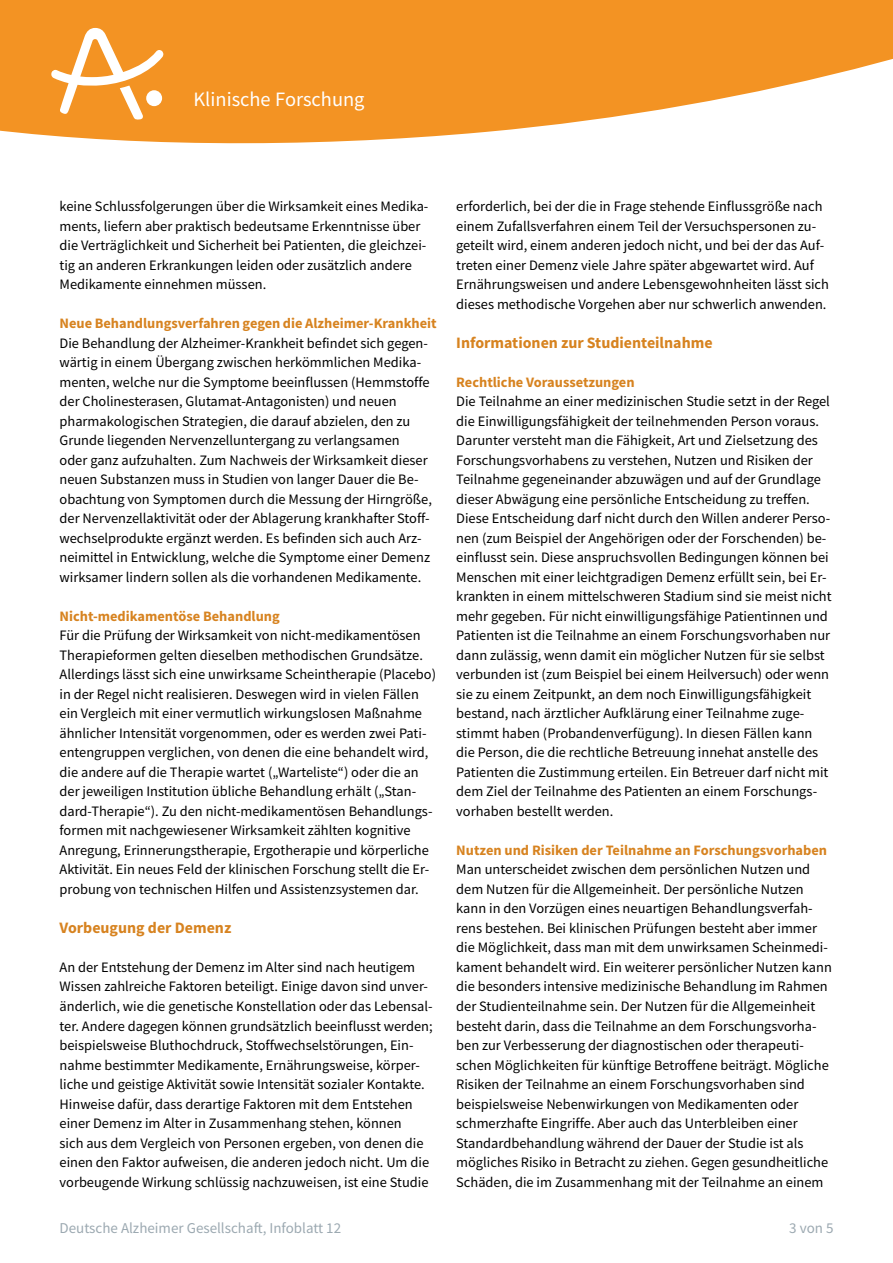
<style>
.page{position:relative;width:893px;height:1263px;background:#fff}
.page>*{position:absolute;margin:0;border:0;box-sizing:border-box;transform-origin:0 0}
.t1{font:20.4px "Source Sans Pro";color:#fff}
.Zwischenüberschrift{font:700 15.9px "Source Sans Pro";color:#d78320}
.t2{font:15px "Source Sans Pro";color:#9ca9b1}
.fließtext_ohne_3tren{font:14.4px/19.5px "Source Sans Pro";color:#000}
.fließtext_ohne-Absta{font:14.4px/19.5px "Source Sans Pro";color:#000}
.Zwischenüberschrift-2{font:700 14.4px "Source Sans Pro";color:#d78320}
</style>
<div class="page">
<svg style="left:0;top:0;width:893px;height:143px;fill:#f39323"></svg>
<svg style="left:51px;top:28px;width:112px;height:92px"></svg>
<h1 class="t1" style="left:193px;top:87px;width:173px">Klinische Forschung</h1>
<p class="fließtext_ohne_3tren" style="left:60px;top:197px;width:370px">keine Schlussfolgerungen über die Wirksamkeit eines Medika&shy;ments, liefern aber praktisch bedeutsame Erkenntnisse über die Verträglichkeit und Sicherheit bei Patienten, die gleichzei&shy;tig an anderen Erkrankungen leiden oder zusätzlich andere Medikamente einnehmen müssen.</p>
<p class="Zwischenüberschrift-2" style="left:60px;top:314px;width:379px">Neue Behandlungsverfahren gegen die Alzheimer-Krankheit</p>
<p class="fließtext_ohne_3tren" style="left:60px;top:333px;width:374px">Die Behandlung der Alzheimer-Krankheit befindet sich gegen&shy;wärtig in einem Übergang zwischen herkömmlichen Medika&shy;menten, welche nur die Symptome beeinflussen (Hemmstoffe der Cholinesterasen, Glutamat-Antagonisten) und neuen pharmakologischen Strategien, die darauf abzielen, den zu Grunde liegenden Nervenzelluntergang zu verlangsamen<br>oder ganz aufzuhalten. Zum Nachweis der Wirksamkeit dieser neuen Substanzen muss in Studien von langer Dauer die Be&shy;obachtung von Symptomen durch die Messung der Hirngröße, der Nervenzellaktivität oder der Ablagerung krankhafter Stoff&shy;wechselprodukte ergänzt werden. Es befinden sich auch Arz&shy;neimittel in Entwicklung, welche die Symptome einer Demenz wirksamer lindern sollen als die vorhandenen Medikamente.</p>
<p class="Zwischenüberschrift-2" style="left:60px;top:606px;width:222px">Nicht-medikamentöse Behandlung</p>
<p class="fließtext_ohne_3tren" style="left:60px;top:626px;width:378px">Für die Prüfung der Wirksamkeit von nicht-medikamentösen Therapieformen gelten dieselben methodischen Grundsätze.<br>Allerdings lässt sich eine unwirksame Scheintherapie (Placebo) in der Regel nicht realisieren. Deswegen wird in vielen Fällen ein Vergleich mit einer vermutlich wirkungslosen Maßnahme ähnlicher Intensität vorgenommen, oder es werden zwei Pati&shy;entengruppen verglichen, von denen die eine behandelt wird, die andere auf die Therapie wartet („Warteliste“) oder die an der jeweiligen Institution übliche Behandlung erhält („Stan&shy;dard-Therapie“). Zu den nicht-medikamentösen Behandlungs&shy;formen mit nachgewiesener Wirksamkeit zählten kognitive Anregung, Erinnerungstherapie, Ergotherapie und körperliche Aktivität. Ein neues Feld der klinischen Forschung stellt die Er&shy;probung von technischen Hilfen und Assistenzsystemen dar.</p>
<p class="Zwischenüberschrift" style="left:60px;top:917px;width:173px">Vorbeugung der Demenz</p>
<p class="fließtext_ohne-Absta" style="left:60px;top:957px;width:375px">An der Entstehung der Demenz im Alter sind nach heutigem Wissen zahlreiche Faktoren beteiligt. Einige davon sind unver&shy;änderlich, wie die genetische Konstellation oder das Lebensal&shy;ter. Andere dagegen können grundsätzlich beeinflusst werden; beispielsweise Bluthochdruck, Stoffwechselstörungen, Ein&shy;nahme bestimmter Medikamente, Ernährungsweise, körper&shy;liche und geistige Aktivität sowie Intensität sozialer Kontakte.<br>Hinweise dafür, dass derartige Faktoren mit dem Entstehen einer Demenz im Alter in Zusammenhang stehen, können<br>sich aus dem Vergleich von Personen ergeben, von denen die einen den Faktor aufweisen, die anderen jedoch nicht. Um die vorbeugende Wirkung schlüssig nachzuweisen, ist eine Studie</p>
<p class="fließtext_ohne-Absta" style="left:456px;top:197px;width:374px">erforderlich, bei der die in Frage stehende Einflussgröße nach einem Zufallsverfahren einem Teil der Versuchspersonen zu&shy;geteilt wird, einem anderen jedoch nicht, und bei der das Auf&shy;treten einer Demenz viele Jahre später abgewartet wird. Auf Ernährungsweisen und andere Lebensgewohnheiten lässt sich dieses methodische Vorgehen aber nur schwerlich anwenden.</p>
<p class="Zwischenüberschrift" style="left:456px;top:332px;width:258px">Informationen zur Studienteilnahme</p>
<p class="Zwischenüberschrift-2" style="left:456px;top:372px;width:180px">Rechtliche Voraussetzungen</p>
<p class="fließtext_ohne_3tren" style="left:456px;top:392px;width:377px">Die Teilnahme an einer medizinischen Studie setzt in der Regel die Einwilligungsfähigkeit der teilnehmenden Person voraus.<br>Darunter versteht man die Fähigkeit, Art und Zielsetzung des Forschungsvorhabens zu verstehen, Nutzen und Risiken der Teilnahme gegeneinander abzuwägen und auf der Grundlage dieser Abwägung eine persönliche Entscheidung zu treffen.<br>Diese Entscheidung darf nicht durch den Willen anderer Perso&shy;nen (zum Beispiel der Angehörigen oder der Forschenden) be&shy;einflusst sein. Diese anspruchsvollen Bedingungen können bei Menschen mit einer leichtgradigen Demenz erfüllt sein, bei Er&shy;krankten in einem mittelschweren Stadium sind sie meist nicht mehr gegeben. Für nicht einwilligungsfähige Patientinnen und Patienten ist die Teilnahme an einem Forschungsvorhaben nur dann zulässig, wenn damit ein möglicher Nutzen für sie selbst verbunden ist (zum Beispiel bei einem Heilversuch) oder wenn sie zu einem Zeitpunkt, an dem noch Einwilligungsfähigkeit bestand, nach ärztlicher Aufklärung einer Teilnahme zuge&shy;stimmt haben (Probandenverfügung). In diesen Fällen kann die Person, die die rechtliche Betreuung innehat anstelle des Patienten die Zustimmung erteilen. Ein Betreuer darf nicht mit dem Ziel der Teilnahme des Patienten an einem Forschungs&shy;vorhaben bestellt werden.</p>
<p class="Zwischenüberschrift-2" style="left:456px;top:840px;width:372px">Nutzen und Risiken der Teilnahme an Forschungsvorhaben</p>
<p class="fließtext_ohne_3tren" style="left:456px;top:860px;width:377px">Man unterscheidet zwischen dem persönlichen Nutzen und dem Nutzen für die Allgemeinheit. Der persönliche Nutzen kann in den Vorzügen eines neuartigen Behandlungsverfah&shy;rens bestehen. Bei klinischen Prüfungen besteht aber immer die Möglichkeit, dass man mit dem unwirksamen Scheinmedi&shy;kament behandelt wird. Ein weiterer persönlicher Nutzen kann die besonders intensive medizinische Behandlung im Rahmen der Studienteilnahme sein. Der Nutzen für die Allgemeinheit besteht darin, dass die Teilnahme an dem Forschungsvorha&shy;ben zur Verbesserung der diagnostischen oder therapeuti&shy;schen Möglichkeiten für künftige Betroffene beiträgt. Mögliche Risiken der Teilnahme an einem Forschungsvorhaben sind beispielsweise Nebenwirkungen von Medikamenten oder schmerzhafte Eingriffe. Aber auch das Unterbleiben einer Standardbehandlung während der Dauer der Studie ist als mögliches Risiko in Betracht zu ziehen. Gegen gesundheitliche Schäden, die im Zusammenhang mit der Teilnahme an einem</p>
<p class="t2" style="left:60px;top:1219px;width:283px">Deutsche Alzheimer Gesellschaft, Infoblatt 12</p>
<p class="t2" style="left:789px;top:1219px;width:46px">3 von 5</p>
</div>
